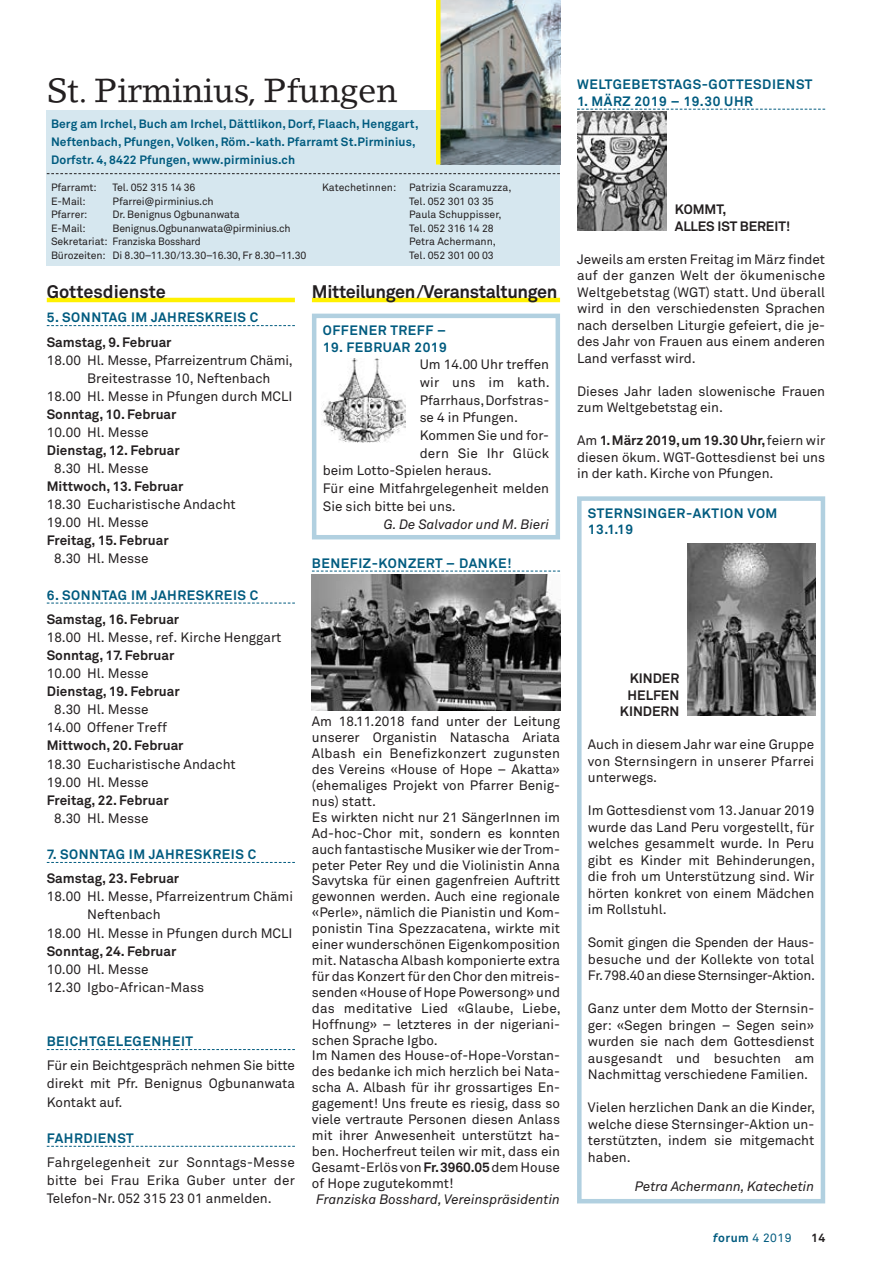
<style>
.page{position:relative;width:872px;height:1263px;background:#fff}
.page>*{position:absolute;margin:0;border:0;box-sizing:border-box;transform-origin:0 0}
.t1{font:33px "Lino Letter";letter-spacing:-.01em;color:#231f20}
.t2{font:700 18px "Akkurat Pro";letter-spacing:-.02em;color:#231f20}
.t3{font:700 18px "Akkurat Pro";color:#231f20}
.t4{font:13.5px/15.9px "Akkurat Pro";color:#231f20;text-align:justify}
.t5{font:700 13.5px/16.5px "Akkurat Pro";color:#231f20}
.t6{font:700 13.5px/16.5px "Akkurat Pro";letter-spacing:.04em;color:#005b7f}
.t7{font:italic 13.5px "Akkurat Pro";color:#231f20}
.t8{font:700 12px/18px "Akkurat Pro";letter-spacing:.01em;color:#005b7f}
.t9{font:12px "Akkurat Pro";color:#005b7f}
.t10{font:700 12px "Akkurat Pro";color:#231f20}
.t11{font:10.5px/13.5px "Akkurat Pro";letter-spacing:-.01em;color:#231f20}
.s1{font-weight:700}
.s2{font-weight:700;font-style:italic}
</style>
<div class="page">
<hr style="left:47px;top:298px;width:248px;height:4px;background:#fff101">
<svg style="left:47px;top:325px;width:248px;height:1px"></svg>
<svg style="left:47px;top:603px;width:248px;height:1px"></svg>
<svg style="left:47px;top:862px;width:248px;height:1px"></svg>
<svg style="left:47px;top:1049px;width:248px;height:1px"></svg>
<svg style="left:47px;top:1146px;width:248px;height:1px"></svg>
<svg style="left:577px;top:109px;width:248px;height:1px"></svg>
<div style="left:47px;top:111px;width:513px;height:155px;background:#d6e7ef"></div>
<img style="left:440px;top:0;width:120px;height:164px">
<hr style="left:436px;top:0;width:4px;height:164px;background:#fff101">
<svg style="left:47px;top:173px;width:513px;height:1px"></svg>
<hr style="left:312px;top:298px;width:248px;height:4px;background:#fff101">
<img style="left:322px;top:358px;width:83px;height:85px">
<div style="left:312px;top:314px;width:248px;height:225px;border:4px solid #b1d0e0"></div>
<div style="left:577px;top:496px;width:248px;height:707px;border:4px solid #b1d0e0"></div>
<svg style="left:312px;top:571px;width:248px;height:1px"></svg>
<img style="left:312px;top:574px;width:248px;height:137px">
<img style="left:688px;top:544px;width:127px;height:171px">
<img style="left:577px;top:111px;width:89px;height:120px">
<h1 class="t1" style="left:47px;top:70px;width:352px">St. Pirminius, Pfungen</h1>
<p class="t8" style="left:51px;top:115px;width:369px">Berg am Irchel, Buch am Irchel, Dättlikon, Dorf, Flaach, Henggart,<br>Neftenbach, Pfungen, Volken, Röm.-kath. Pfarramt St.Pirminius,<br>Dorfstr. 4, 8422 Pfungen, www.pirminius.ch</p>
<p class="t11" style="left:51px;top:181px;width:47px">Pfarramt:</p>
<p class="t11" style="left:113px;top:181px;width:84px">Tel. 052 315 14 36</p>
<p class="t11" style="left:51px;top:194px;width:36px">E-Mail:</p>
<p class="t11" style="left:113px;top:194px;width:102px">Pfarrei@pirminius.ch</p>
<p class="t11" style="left:51px;top:208px;width:38px">Pfarrer:</p>
<p class="t11" style="left:113px;top:208px;width:129px">Dr. Benignus Ogbunanwata</p>
<p class="t11" style="left:51px;top:221px;width:36px">E-Mail:</p>
<p class="t6" style="left:577px;top:76px;width:237px">WELTGEBETSTAGS-GOTTESDIENST</p>
<p class="t6" style="left:577px;top:93px;width:177px">1. MÄRZ 2019 – 19.30 UHR</p>
<p class="t11" style="left:409px;top:181px;width:104px;text-indent:-87px">Katechetinnen: Patrizia Scaramuzza,<br>Tel. 052 301 03 35<br>Paula Schuppisser,<br>Tel. 052 316 14 28<br>Petra Achermann,<br>Tel. 052 301 00 03</p>
<h2 class="t2" style="left:312px;top:280px;width:247px">Mitteilungen/Veranstaltungen</h2>
<p class="t6" style="left:323px;top:322px;width:125px">OFFENER TREFF –</p>
<p class="t6" style="left:323px;top:339px;width:125px">19. FEBRUAR 2019</p>
<p class="t4" style="left:420px;top:357px;width:131px">Um 14.00 Uhr treffen</p>
<p class="t4" style="left:420px;top:375px;width:132px">wir uns im kath.</p>
<p class="t4" style="left:420px;top:392px;width:129px">Pfarrhaus, Dorfstras-</p>
<p class="t4" style="left:420px;top:410px;width:100px">se 4 in Pfungen.</p>
<p class="t4" style="left:420px;top:428px;width:131px">Kommen Sie und for-</p>
<p class="t4" style="left:420px;top:445px;width:131px">dern Sie Ihr Glück</p>
<p class="t4" style="left:323px;top:463px;width:170px">beim Lotto-Spielen heraus.</p>
<p class="t4" style="left:323px;top:481px;width:228px">Für eine Mitfahrgelegenheit melden</p>
<p class="t4" style="left:323px;top:499px;width:134px">Sie sich bitte bei uns.</p>
<p class="t7" style="left:384px;top:516px;width:167px">G. De Salvador und M. Bieri</p>
<p class="t6" style="left:588px;top:505px;width:191px">STERNSINGER-AKTION VOM<br>13.1.19</p>
<p class="t5" style="left:675px;top:201px;width:117px">KOMMT,<br>ALLES IST BEREIT!</p>
<p class="t4" style="left:577px;top:251px;width:250px;line-height:16.5px">Jeweils am ersten Freitag im März findet auf der ganzen Welt der ökumenische Weltgebetstag (WGT) statt. Und überall wird in den verschiedensten Sprachen nach derselben Liturgie gefeiert, die je&shy;des Jahr von Frauen aus einem anderen Land verfasst wird.</p>
<p class="t4" style="left:577px;top:383px;width:250px;line-height:16.5px">Dieses Jahr laden slowenische Frauen zum Weltgebetstag ein.</p>
<p class="t4" style="left:577px;top:432px;width:250px;line-height:16.5px">Am <span class="s1">1. März 2019, um 19.30 Uhr,</span> feiern wir diesen ökum. WGT-Gottesdienst bei uns in der kath. Kirche von Pfungen.</p>
<p class="t11" style="left:51px;top:221px;width:257px;text-indent:61px">Benignus.Ogbunanwata@pirminius.ch<br>Sekretariat: Franziska Bosshard<br>Bürozeiten: Di 8.30–11.30/13.30–16.30, Fr 8.30–11.30</p>
<h2 class="t3" style="left:47px;top:280px;width:121px">Gottesdienste</h2>
<p class="t6" style="left:47px;top:309px;width:213px">5. SONNTAG IM JAHRESKREIS C</p>
<p class="t5" style="left:47px;top:334px;width:126px">Samstag, 9. Februar</p>
<p class="t4" style="left:47px;top:352px;width:248px">18.00 Hl. Messe, Pfarreizentrum Chämi,</p>
<p class="t4" style="left:87px;top:370px;width:185px">Breitestrasse 10, Neftenbach</p>
<p class="t4" style="left:47px;top:389px;width:247px">18.00 Hl. Messe in Pfungen durch MCLI</p>
<p class="t5" style="left:47px;top:406px;width:131px">Sonntag, 10. Februar</p>
<p class="t4" style="left:47px;top:425px;width:103px">10.00 Hl. Messe</p>
<p class="t5" style="left:47px;top:442px;width:135px">Dienstag, 12. Februar</p>
<p class="t4" style="left:54px;top:461px;width:96px">8.30 Hl. Messe</p>
<p class="t5" style="left:47px;top:478px;width:138px">Mittwoch, 13. Februar</p>
<p class="t4" style="left:47px;top:496px;width:190px;line-height:18px">18.30 Eucharistische Andacht<br>19.00 Hl. Messe</p>
<p class="t5" style="left:47px;top:532px;width:123px">Freitag, 15. Februar</p>
<p class="t4" style="left:54px;top:551px;width:96px">8.30 Hl. Messe</p>
<p class="t6" style="left:47px;top:587px;width:213px">6. SONNTAG IM JAHRESKREIS C</p>
<p class="t5" style="left:47px;top:611px;width:134px">Samstag, 16. Februar</p>
<p class="t4" style="left:47px;top:630px;width:236px">18.00 Hl. Messe, ref. Kirche Henggart</p>
<p class="t5" style="left:47px;top:647px;width:129px">Sonntag, 17. Februar</p>
<p class="t4" style="left:47px;top:666px;width:103px">10.00 Hl. Messe</p>
<p class="t5" style="left:47px;top:683px;width:135px">Dienstag, 19. Februar</p>
<p class="t4" style="left:47px;top:701px;width:122px;line-height:18px;text-indent:7px">8.30 Hl. Messe<br>14.00 Offener Treff</p>
<p class="t5" style="left:47px;top:738px;width:138px">Mittwoch, 20. Februar</p>
<p class="t4" style="left:47px;top:755px;width:190px;line-height:18px">18.30 Eucharistische Andacht<br>19.00 Hl. Messe</p>
<p class="t5" style="left:47px;top:792px;width:123px">Freitag, 22. Februar</p>
<p class="t4" style="left:54px;top:810px;width:96px">8.30 Hl. Messe</p>
<p class="t6" style="left:47px;top:846px;width:211px">7. SONNTAG IM JAHRESKREIS C</p>
<p class="t5" style="left:47px;top:870px;width:134px">Samstag, 23. Februar</p>
<p class="t4" style="left:47px;top:889px;width:248px">18.00 Hl. Messe, Pfarreizentrum Chämi</p>
<p class="t4" style="left:87px;top:907px;width:75px">Neftenbach</p>
<p class="t4" style="left:47px;top:925px;width:247px">18.00 Hl. Messe in Pfungen durch MCLI</p>
<p class="t5" style="left:47px;top:943px;width:131px">Sonntag, 24. Februar</p>
<p class="t4" style="left:47px;top:960px;width:159px;line-height:18px">10.00 Hl. Messe<br>12.30 Igbo-African-Mass</p>
<p class="t6" style="left:312px;top:555px;width:201px">BENEFIZ-KONZERT – DANKE!</p>
<p class="t5" style="left:620px;top:670px;width:61px;text-align:right">KINDER<br>HELFEN<br>KINDERN</p>
<p class="t4" style="left:588px;top:737px;width:228px;line-height:16.5px">Auch in diesem Jahr war eine Gruppe von Sternsingern in unserer Pfarrei unterwegs.</p>
<p class="t4" style="left:588px;top:803px;width:228px;line-height:16.5px">Im Gottesdienst vom 13. Januar 2019 wurde das Land Peru vorgestellt, für welches gesammelt wurde. In Peru gibt es Kinder mit Behinderungen, die froh um Unterstützung sind. Wir hörten konkret von einem Mädchen im Rollstuhl.</p>
<p class="t4" style="left:588px;top:935px;width:228px;line-height:16.5px">Somit gingen die Spenden der Haus&shy;besuche und der Kollekte von total Fr. 798.40 an diese Sternsinger-Aktion.</p>
<p class="t4" style="left:588px;top:1001px;width:228px;line-height:16.5px">Ganz unter dem Motto der Sternsin&shy;ger: «Segen bringen – Segen sein» wurden sie nach dem Gottesdienst ausgesandt und besuchten am Nachmittag verschiedene Familien.</p>
<p class="t4" style="left:588px;top:1100px;width:228px;line-height:16.5px">Vielen herzlichen Dank an die Kinder, welche diese Sternsinger-Aktion un&shy;terstützten, indem sie mitgemacht haben.</p>
<p class="t7" style="left:635px;top:1178px;width:181px">Petra Achermann, Katechetin</p>
<p class="t4" style="left:312px;top:714px;width:250px;text-align:left">Am 18.11.2018 fand unter der Leitung unserer Organistin Natascha Ariata Albash ein Benefizkonzert zugunsten des Vereins «House of Hope – Akatta» (ehemaliges Projekt von Pfarrer Benig&shy;nus) statt.<br>Es wirkten nicht nur 21 SängerInnen im Ad-hoc-Chor mit, sondern es konnten auch fantastische Musiker wie der Trom&shy;peter Peter Rey und die Violinistin Anna Savytska für einen gagenfreien Auftritt gewonnen werden. Auch eine regionale «Perle», nämlich die Pianistin und Kom&shy;ponistin Tina Spezzacatena, wirkte mit einer wunderschönen Eigenkomposition mit. Natascha Albash komponierte extra für das Konzert für den Chor den mitreis&shy;senden «House of Hope Powersong» und das meditative Lied «Glaube, Liebe, Hoffnung» – letzteres in der nigeriani&shy;schen Sprache Igbo.<br>Im Namen des House-of-Hope-Vorstan&shy;des bedanke ich mich herzlich bei Nata&shy;scha A. Albash für ihr grossartiges En&shy;gagement! Uns freute es riesig, dass so viele vertraute Personen diesen Anlass mit ihrer Anwesenheit unterstützt ha&shy;ben. Hocherfreut teilen wir mit, dass ein Gesamt-Erlös von <span class="s1">Fr. 3960.05</span> dem House of Hope zugutekommt!</p>
<p class="t7" style="left:316px;top:1191px;width:245px">Franziska Bosshard, Vereinspräsidentin</p>
<p class="t6" style="left:47px;top:1033px;width:148px">BEICHTGELEGENHEIT</p>
<p class="t4" style="left:47px;top:1057px;width:250px;line-height:18px">Für ein Beichtgespräch nehmen Sie bitte direkt mit Pfr. Benignus Ogbunanwata Kontakt auf.</p>
<p class="t6" style="left:47px;top:1130px;width:88px">FAHRDIENST</p>
<p class="t4" style="left:47px;top:1154px;width:250px;line-height:18px">Fahrgelegenheit zur Sonntags-Messe bitte bei Frau Erika Guber unter der Telefon-Nr. 052 315 23 01 anmelden.</p>
<p class="t9" style="left:713px;top:1231px;width:80px"><span class="s2">f</span><span class="s1">orum</span> 4 2019</p>
<p class="t10" style="left:811px;top:1231px;width:16px">14</p>
</div>
